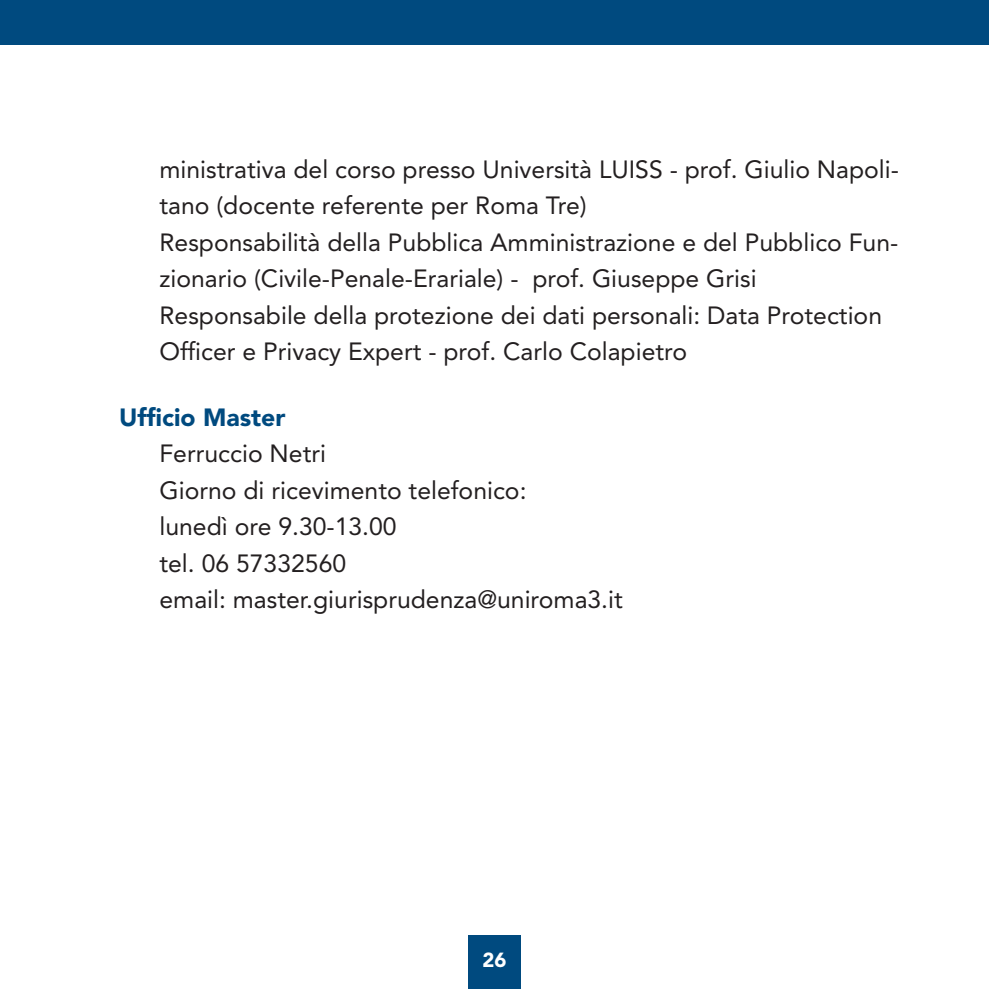
<style>
.page{position:relative;width:989px;height:989px;background:#fff}
.page>*{position:absolute;margin:0;border:0;box-sizing:border-box;transform-origin:0 0}
.t1{font:24.75px/36.4px "Avenir";color:#231f20}
.t2{font:900 24.75px "Avenir";color:#004a7f}
.t3{font:900 20.25px "Avenir";color:#fff}
</style>
<div class="page">
<div style="left:468px;top:934px;width:53px;height:55px;background:#004a7f"></div>
<div style="left:0;top:0;width:989px;height:45px;background:#004a7f"></div>
<p class="t1" style="left:159px;top:150px;width:741px">ministrativa del corso presso Università LUISS - prof. Giulio Napoli&shy;tano (docente referente per Roma Tre)<br>Responsabilità della Pubblica Amministrazione e del Pubblico Fun&shy;zionario (Civile-Penale-Erariale) - prof. Giuseppe Grisi Responsabile della protezione dei dati personali: Data Protection Officer e Privacy Expert - prof. Carlo Colapietro</p>
<p class="t2" style="left:119px;top:396px;width:168px">Ufficio Master</p>
<p class="t1" style="left:159px;top:435px;width:465px">Ferruccio Netri<br>Giorno di ricevimento telefonico:<br>lunedì ore 9.30-13.00<br>tel. 06 57332560<br>email: master.giurisprudenza@uniroma3.it</p>
<p class="t3" style="left:482px;top:942px;width:25px">26</p>
</div>
